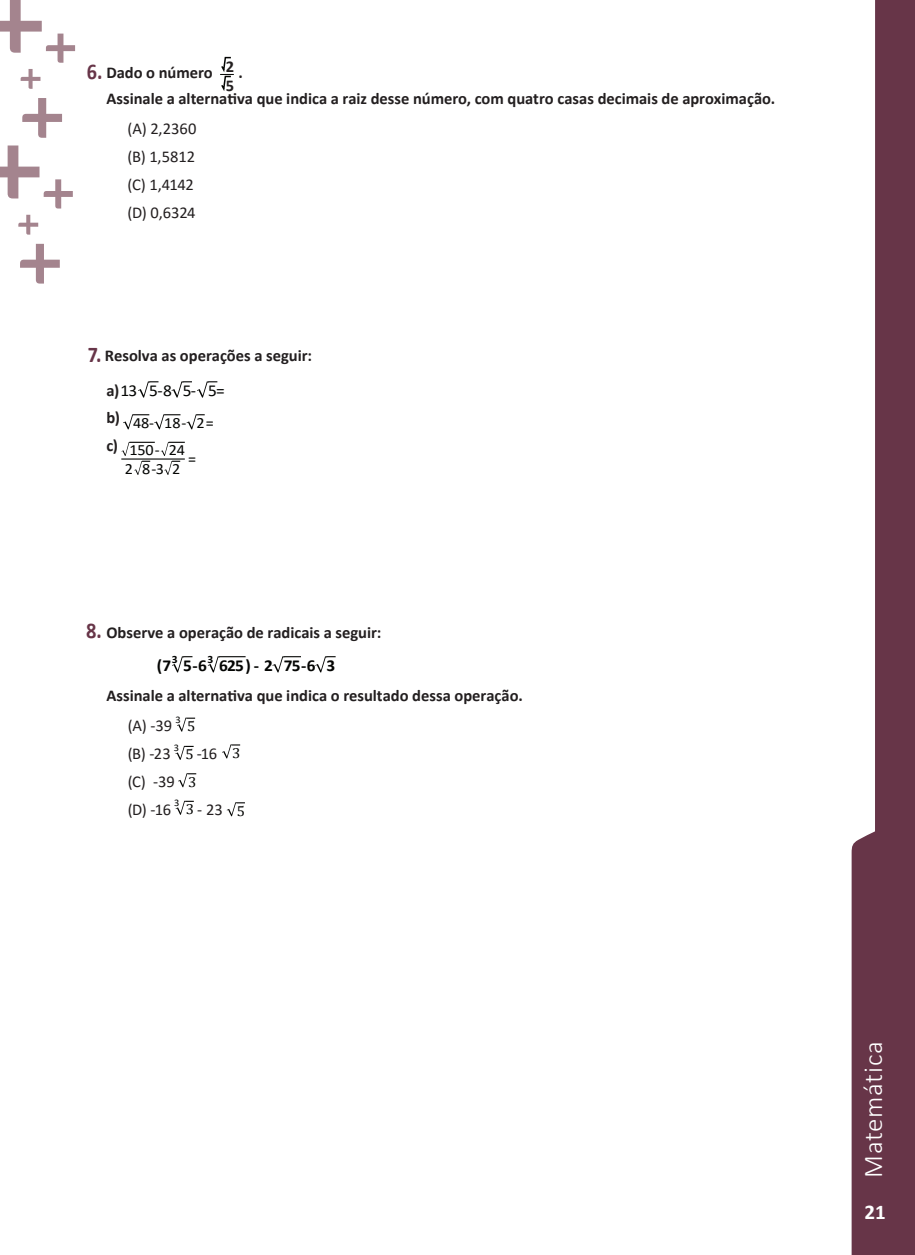
<style>
.page{position:relative;width:915px;height:1255px;background:#fff}
.page>*{position:absolute;margin:0;border:0;box-sizing:border-box;transform-origin:0 0}
.t1{font:300 27px "Calibri";letter-spacing:.025em;color:#fff}
.t2{font:700 22.5px "Calibri";color:#673548;scale:.9 1}
.t3{font:700 21px "Calibri";color:#fff}
.t4{font:700 16.65px "Calibri";color:#040503}
.t5{font:16.65px "Calibri";color:#040503}
.t6{font:700 16.5px/25.8px "Calibri";color:#231f20}
.t7{font:16.5px/28px "Calibri";letter-spacing:-.015em;color:#231f20}
.t8{font:15.6px/27.5px "Calibri";letter-spacing:-.005em;color:#040503}
.t9{font:14.55px "Cambria Math";color:#040503}
.t10{font:700 11.1px "Calibri";color:#040503}
.t11{font:10.05px "Calibri";color:#040503}
.s1{font-size:22.5px;color:#673548}
.s2{font-weight:700;font-size:16.5px;color:#231f20}
</style>
<div class="page">
<svg style="left:851px;top:0;width:63px;height:1254px;fill:#673548"></svg>
<svg style="left:0;top:0;width:75px;height:63px"></svg>
<svg style="left:21px;top:69px;width:19px;height:20px"></svg>
<svg style="left:22px;top:98px;width:40px;height:40px"></svg>
<svg style="left:0;top:145px;width:73px;height:63px"></svg>
<svg style="left:18px;top:215px;width:20px;height:20px"></svg>
<svg style="left:20px;top:244px;width:40px;height:39px"></svg>
<svg style="left:220px;top:56px;width:14px;height:35px"></svg>
<svg style="left:138px;top:381px;width:20px;height:16px"></svg>
<svg style="left:171px;top:381px;width:46px;height:16px"></svg>
<svg style="left:123px;top:414px;width:57px;height:15px"></svg>
<svg style="left:186px;top:414px;width:19px;height:15px"></svg>
<svg style="left:121px;top:442px;width:64px;height:33px"></svg>
<svg style="left:172px;top:656px;width:20px;height:16px"></svg>
<svg style="left:208px;top:656px;width:37px;height:16px"></svg>
<svg style="left:272px;top:656px;width:29px;height:16px"></svg>
<svg style="left:315px;top:656px;width:20px;height:16px"></svg>
<svg style="left:177px;top:717px;width:18px;height:14px"></svg>
<svg style="left:175px;top:745px;width:18px;height:14px"></svg>
<svg style="left:175px;top:800px;width:19px;height:14px"></svg>
<svg style="left:222px;top:744px;width:18px;height:14px"></svg>
<svg style="left:178px;top:773px;width:18px;height:14px"></svg>
<svg style="left:227px;top:802px;width:18px;height:14px"></svg>
<h2 class="t2" style="left:87px;top:55px;width:19px">6.</h2>
<p class="t6" style="left:226px;top:56px;width:10px;line-height:18.9px">2<br>5</p>
<p class="t6" style="left:106px;top:59px;width:108px">Dado o número</p>
<p class="t6" style="left:106px;top:59px;width:670px;text-indent:132px">.<br>Assinale a alternativa que indica a raiz desse número, com quatro casas decimais de aproximação.</p>
<p class="t7" style="left:128px;top:114px;width:70px">(A) 2,2360 (B) 1,5812 (C) 1,4142 (D) 0,6324</p>
<p class="t6" style="left:88px;top:342px;width:226px"><span class="s1">7.</span> Resolva as operações a seguir:</p>
<p class="t5" style="left:106px;top:378px;width:120px"><span class="s2">a)</span>13 5-8 5- 5=</p>
<p class="t6" style="left:106px;top:403px;width:15px;line-height:27.8px">b) c)</p>
<p class="t8" style="left:129px;top:408px;width:86px">48- 18- 2=<br>150- 24</p>
<p class="t8" style="left:125px;top:455px;width:57px">2 8-3 2</p>
<p class="t8" style="left:188px;top:444px;width:10px">=</p>
<p class="t6" style="left:106px;top:619px;width:276px">Observe a operação de radicais a seguir:</p>
<p class="t10" style="left:172px;top:651px;width:7px">3</p>
<p class="t10" style="left:207px;top:651px;width:7px">3</p>
<p class="t4" style="left:157px;top:653px;width:180px">(7 5-6 625) - 2 75-6 3</p>
<p class="t6" style="left:106px;top:682px;width:417px">Assinale a alternativa que indica o resultado dessa operação.</p>
<p class="t11" style="left:175px;top:713px;width:7px">3</p>
<p class="t7" style="left:128px;top:710px;width:46px">(A) -39 (B) -23</p>
<p class="t9" style="left:187px;top:717px;width:10px">5</p>
<p class="t11" style="left:174px;top:741px;width:7px">3</p>
<p class="t7" style="left:197px;top:738px;width:22px">-16</p>
<p class="t9" style="left:185px;top:745px;width:10px">5</p>
<p class="t7" style="left:128px;top:766px;width:49px">(C) -39 (D) -16</p>
<p class="t9" style="left:188px;top:773px;width:10px">3</p>
<p class="t11" style="left:174px;top:796px;width:7px">3</p>
<p class="t7" style="left:197px;top:794px;width:27px">- 23</p>
<p class="t9" style="left:186px;top:800px;width:10px">3</p>
<p class="t9" style="left:232px;top:744px;width:10px">3</p>
<p class="t9" style="left:237px;top:802px;width:10px">5</p>
<h1 class="t1" style="left:856px;top:1177px;width:137px;rotate:-90deg">Matemática</h1>
<p class="t3" style="left:864px;top:1196px;width:23px">21</p>
</div>
